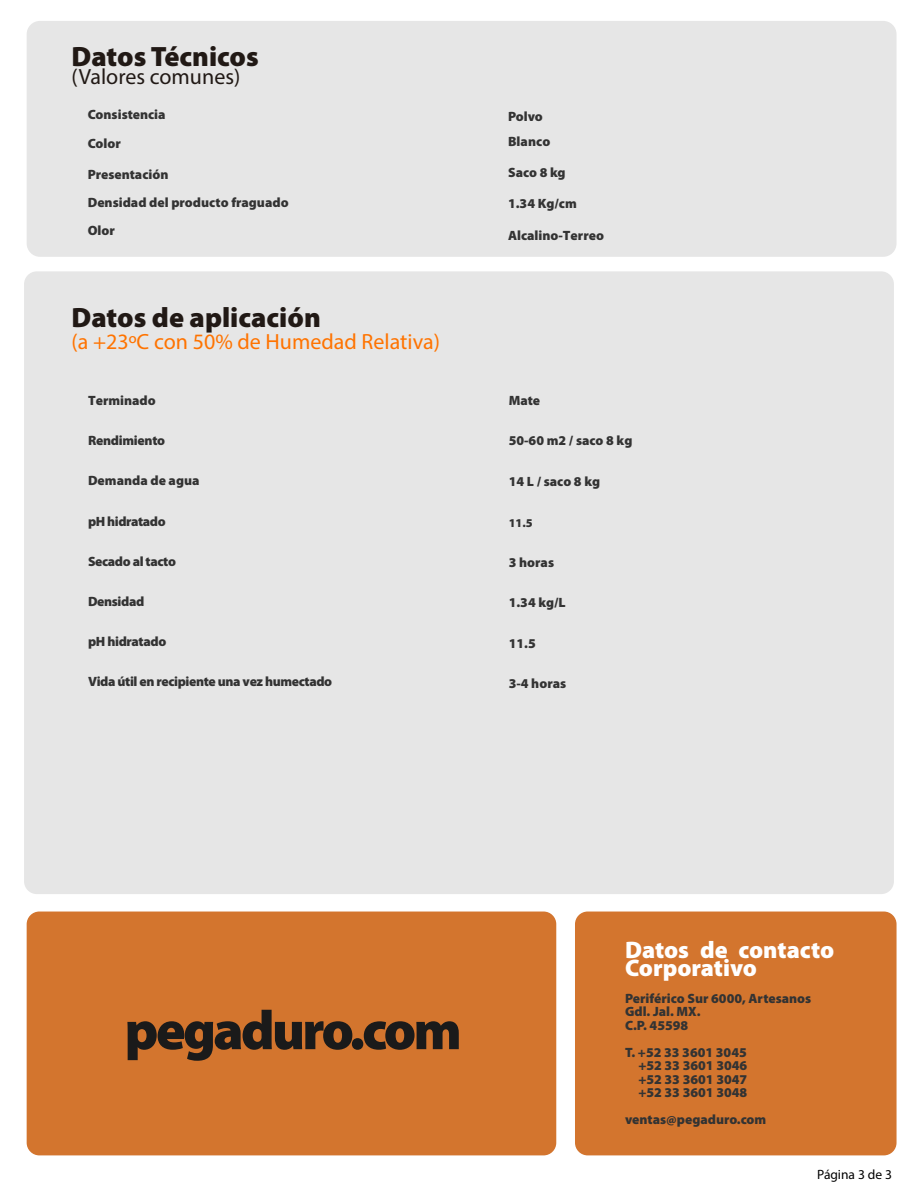
<style>
.page{position:relative;width:918px;height:1188px;background:#fff}
.page>*{position:absolute;margin:0;border:0;box-sizing:border-box;transform-origin:0 0}
.t1{font:900 28.05px "Myriad Pro";color:#211915}
.t2{font:900 24px/18px "Myriad Pro";color:#fff}
.t3{font:22.05px "Myriad Pro";color:#ff7300}
.t4{font:22.05px "Myriad Pro";color:#211915}
.t5{font:900 13.5px/13.5px "Myriad Pro";color:#333}
.t6{font:900 13.5px "Myriad Pro";letter-spacing:-.025em;color:#333}
.t7{font:900 13.5px "Myriad Pro";letter-spacing:-.02em;color:#333}
.t8{font:900 13.5px "Myriad Pro";letter-spacing:-.03em;color:#333}
.t9{font:13.5px "Myriad Pro";color:#000}
.t10{font:900 12px "Myriad Pro";color:#333}
</style>
<div class="page">
<div style="left:24px;top:271px;width:870px;height:623px;background:#e6e6e6;border-radius:13px"></div>
<div style="left:27px;top:21px;width:870px;height:236px;background:#e6e6e6;border-radius:13px"></div>
<div style="left:27px;top:912px;width:529px;height:243px;background:#d3752e;border-radius:13px"></div>
<div style="left:575px;top:912px;width:322px;height:243px;background:#d3752e;border-radius:13px"></div>
<svg style="left:127px;top:1010px;width:225px;height:51px"></svg>
<div style="left:352px;top:1038px;width:11px;height:12px;background:#1a1a1a;border-radius:50%"></div>
<svg style="left:364px;top:1021px;width:95px;height:29px"></svg>
<h1 class="t1" style="left:72px;top:41px;width:189px">Datos Técnicos</h1>
<h3 class="t4" style="left:72px;top:63px;width:170px">(Valores comunes)</h3>
<p class="t5" style="left:88px;top:101px;width:79px;line-height:28.2px">Consistencia<br>Color</p>
<p class="t5" style="left:88px;top:160px;width:202px;line-height:28.2px">Presentación<br>Densidad del producto fraguado<br>Olor</p>
<h1 class="t1" style="left:72px;top:301px;width:251px">Datos de aplicación</h1>
<h3 class="t3" style="left:72px;top:328px;width:370px">(a +23ºC con 50% de Humedad Relativa)</h3>
<p class="t5" style="left:88px;top:394px;width:69px">Terminado</p>
<p class="t7" style="left:88px;top:433px;width:79px">Rendimiento</p>
<p class="t5" style="left:88px;top:474px;width:113px">Demanda de agua</p>
<p class="t8" style="left:88px;top:513px;width:79px">pH hidratado</p>
<p class="t6" style="left:88px;top:554px;width:89px">Secado al tacto</p>
<p class="t6" style="left:88px;top:594px;width:58px">Densidad</p>
<p class="t6" style="left:88px;top:634px;width:80px">pH hidratado</p>
<p class="t6" style="left:88px;top:674px;width:246px">Vida útil en recipiente una vez humectado</p>
<p class="t5" style="left:508px;top:104px;width:44px;line-height:25.2px">Polvo<br>Blanco</p>
<p class="t5" style="left:508px;top:166px;width:59px">Saco 8 kg</p>
<p class="t5" style="left:508px;top:197px;width:70px">1.34 Kg/cm</p>
<p class="t5" style="left:508px;top:228px;width:97px">Alcalino-Terreo</p>
<p class="t5" style="left:509px;top:394px;width:33px">Mate</p>
<p class="t5" style="left:509px;top:434px;width:125px">50-60 m2 / saco 8 kg</p>
<p class="t5" style="left:509px;top:474px;width:93px">14 L / saco 8 kg</p>
<p class="t10" style="left:509px;top:516px;width:26px">11.5</p>
<p class="t5" style="left:509px;top:556px;width:47px">3 horas</p>
<p class="t5" style="left:509px;top:596px;width:59px">1.34 kg/L</p>
<p class="t5" style="left:509px;top:636px;width:29px">11.5</p>
<p class="t5" style="left:509px;top:677px;width:59px">3-4 horas</p>
<h2 class="t2" style="left:625px;top:941px;width:211px">Datos de contacto<br>Corporativo</h2>
<p class="t5" style="left:625px;top:992px;width:188px">Periférico Sur 6000, Artesanos<br>Gdl. Jal. MX.<br>C.P. 45598</p>
<p class="t5" style="left:638px;top:1046px;width:110px;text-align:justify;text-indent:-13px">T. +52 33 3601 3045 +52 33 3601 3046 +52 33 3601 3047 +52 33 3601 3048</p>
<p class="t5" style="left:625px;top:1113px;width:143px">ventas@pegaduro.com</p>
<p class="t9" style="left:817px;top:1166px;width:76px">Página 3 de 3</p>
</div>
